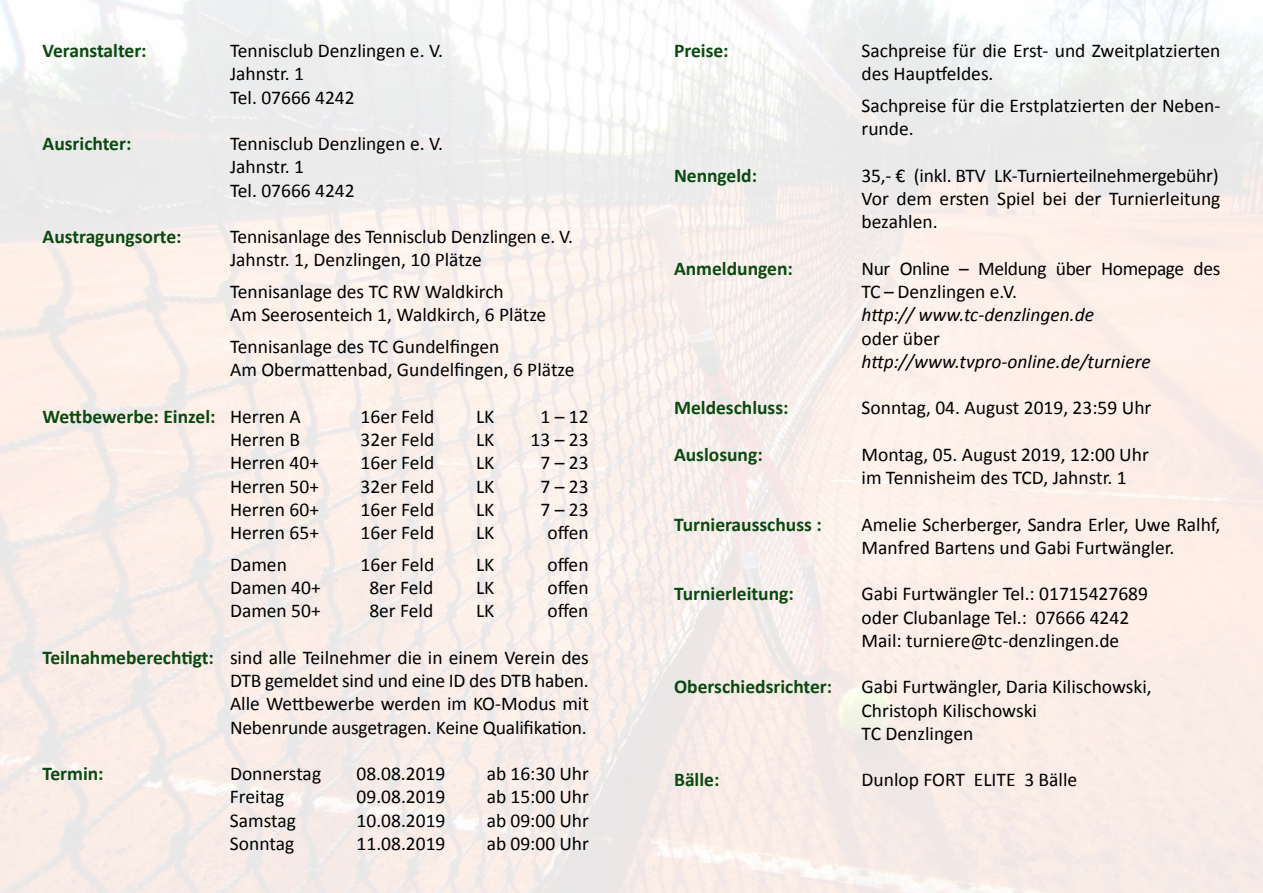
<style>
.page{position:relative;width:1263px;height:893px;background:#fff}
.page>*{position:absolute;margin:0;border:0;box-sizing:border-box;transform-origin:0 0}
.t1{font:19.5px/23.2px "Calibri";color:#000}
.t2{font:700 19.5px "Calibri";color:#0a490f}
.t3{font:italic 19.5px "Calibri";color:#000}
.t4{font:19.5px/23.2px "Calibri";letter-spacing:-.02em;color:#000}
.s1{font-weight:400;color:#000}
.s2{font-weight:700;color:#0a490f}
</style>
<div class="page">
<p class="t2" style="left:43px;top:38px;width:106px">Veranstalter:</p>
<p class="t1" style="left:230px;top:39px;width:214px">Tennisclub Denzlingen e. V.<br>Jahnstr. 1<br>Tel. 07666 4242</p>
<p class="t2" style="left:43px;top:131px;width:90px">Ausrichter:</p>
<p class="t1" style="left:230px;top:132px;width:214px">Tennisclub Denzlingen e. V.<br>Jahnstr. 1<br>Tel. 07666 4242</p>
<p class="t2" style="left:43px;top:224px;width:141px">Austragungsorte:</p>
<p class="t1" style="left:230px;top:225px;width:345px">Tennisanlage des Tennisclub Denzlingen e. V.<br>Jahnstr. 1, Denzlingen, 10 Plätze</p>
<p class="t1" style="left:230px;top:280px;width:318px">Tennisanlage des TC RW Waldkirch<br>Am Seerosenteich 1, Waldkirch, 6 Plätze</p>
<p class="t1" style="left:230px;top:335px;width:346px">Tennisanlage des TC Gundelfingen<br>Am Obermattenbad, Gundelfingen, 6 Plätze</p>
<p class="t2" style="left:43px;top:404px;width:260px">Wettbewerbe: Einzel: <span class="s1">Herren A</span></p>
<p class="t1" style="left:361px;top:405px;width:75px">16er Feld</p>
<p class="t1" style="left:476px;top:405px;width:20px">LK</p>
<p class="t1" style="left:540px;top:405px;width:50px">1 – 12</p>
<p class="t1" style="left:230px;top:428px;width:72px">Herren B</p>
<p class="t1" style="left:361px;top:428px;width:75px">32er Feld</p>
<p class="t1" style="left:476px;top:428px;width:20px">LK</p>
<p class="t1" style="left:530px;top:428px;width:60px">13 – 23</p>
<p class="t1" style="left:230px;top:451px;width:91px">Herren 40+</p>
<p class="t1" style="left:361px;top:451px;width:75px">16er Feld</p>
<p class="t1" style="left:476px;top:451px;width:20px">LK</p>
<p class="t1" style="left:540px;top:451px;width:50px">7 – 23</p>
<p class="t1" style="left:230px;top:474px;width:91px">Herren 50+</p>
<p class="t1" style="left:361px;top:474px;width:75px">32er Feld</p>
<p class="t1" style="left:476px;top:474px;width:20px">LK</p>
<p class="t1" style="left:540px;top:474px;width:50px">7 – 23</p>
<p class="t1" style="left:230px;top:498px;width:91px">Herren 60+</p>
<p class="t1" style="left:361px;top:498px;width:75px">16er Feld</p>
<p class="t1" style="left:476px;top:498px;width:20px">LK</p>
<p class="t1" style="left:540px;top:498px;width:50px">7 – 23</p>
<p class="t1" style="left:230px;top:521px;width:91px">Herren 65+</p>
<p class="t1" style="left:361px;top:521px;width:75px">16er Feld</p>
<p class="t1" style="left:476px;top:521px;width:20px">LK</p>
<p class="t1" style="left:547px;top:521px;width:43px">offen</p>
<p class="t1" style="left:230px;top:553px;width:58px">Damen</p>
<p class="t1" style="left:361px;top:553px;width:75px">16er Feld</p>
<p class="t1" style="left:476px;top:553px;width:20px">LK</p>
<p class="t1" style="left:547px;top:553px;width:43px">offen</p>
<p class="t1" style="left:230px;top:576px;width:92px">Damen 40+</p>
<p class="t1" style="left:369px;top:576px;width:65px">8er Feld</p>
<p class="t1" style="left:476px;top:576px;width:20px">LK</p>
<p class="t1" style="left:547px;top:576px;width:43px">offen</p>
<p class="t1" style="left:230px;top:599px;width:92px">Damen 50+</p>
<p class="t1" style="left:369px;top:599px;width:65px">8er Feld</p>
<p class="t1" style="left:476px;top:599px;width:20px">LK</p>
<p class="t1" style="left:547px;top:599px;width:43px">offen</p>
<p class="t1" style="left:230px;top:646px;width:360px;text-align:justify;text-indent:-187px"><span class="s2">Teilnahmeberechtigt:</span> sind alle Teilnehmer die in einem Verein des DTB gemeldet sind und eine ID des DTB haben.<br>Alle Wettbewerbe werden im KO-Modus mit Nebenrunde ausgetragen. Keine Qualifikation.</p>
<p class="t2" style="left:42px;top:761px;width:63px">Termin:</p>
<p class="t1" style="left:230px;top:762px;width:93px">Donnerstag</p>
<p class="t1" style="left:356px;top:762px;width:90px">08.08.2019</p>
<p class="t1" style="left:487px;top:762px;width:104px">ab 16:30 Uhr</p>
<p class="t1" style="left:230px;top:785px;width:56px">Freitag</p>
<p class="t1" style="left:357px;top:785px;width:90px">09.08.2019</p>
<p class="t1" style="left:487px;top:785px;width:104px">ab 15:00 Uhr</p>
<p class="t1" style="left:230px;top:808px;width:68px">Samstag</p>
<p class="t1" style="left:357px;top:808px;width:90px">10.08.2019</p>
<p class="t1" style="left:487px;top:808px;width:104px">ab 09:00 Uhr</p>
<p class="t1" style="left:230px;top:832px;width:66px">Sonntag</p>
<p class="t1" style="left:357px;top:832px;width:90px">11.08.2019</p>
<p class="t1" style="left:487px;top:832px;width:104px">ab 09:00 Uhr</p>
<p class="t2" style="left:674px;top:38px;width:56px">Preise:</p>
<p class="t1" style="left:861px;top:39px;width:360px">Sachpreise für die Erst- und Zweitplatzierten des Hauptfeldes.</p>
<p class="t1" style="left:861px;top:94px;width:360px">Sachpreise für die Erstplatzierten der Neben&shy;runde.</p>
<p class="t2" style="left:674px;top:163px;width:85px">Nenngeld:</p>
<p class="t1" style="left:861px;top:164px;width:360px;text-align:justify">35,- € (inkl. BTV LK-Turnierteilnehmergebühr)<br>Vor dem ersten Spiel bei der Turnierleitung bezahlen.</p>
<p class="t2" style="left:674px;top:256px;width:120px">Anmeldungen:</p>
<p class="t4" style="left:861px;top:257px;width:360px">Nur Online – Meldung über Homepage des<br>TC – Denzlingen e.V.</p>
<p class="t3" style="left:861px;top:302px;width:234px">http:// www.tc-denzlingen.de</p>
<p class="t1" style="left:861px;top:327px;width:80px">oder über</p>
<p class="t3" style="left:861px;top:348px;width:291px">http://www.tvpro-online.de/turniere</p>
<p class="t2" style="left:674px;top:395px;width:116px">Meldeschluss:</p>
<p class="t1" style="left:861px;top:396px;width:291px">Sonntag, 04. August 2019, 23:59 Uhr</p>
<p class="t2" style="left:674px;top:442px;width:90px">Auslosung:</p>
<p class="t1" style="left:861px;top:443px;width:289px">Montag, 05. August 2019, 12:00 Uhr im Tennisheim des TCD, Jahnstr. 1</p>
<p class="t2" style="left:674px;top:512px;width:149px">Turnierausschuss :</p>
<p class="t1" style="left:861px;top:513px;width:360px">Amelie Scherberger, Sandra Erler, Uwe Ralhf,<br>Manfred Bartens und Gabi Furtwängler.</p>
<p class="t2" style="left:674px;top:581px;width:121px">Turnierleitung:</p>
<p class="t1" style="left:861px;top:582px;width:288px">Gabi Furtwängler Tel.: 01715427689 oder Clubanlage Tel.: 07666 4242<br>Mail: turniere@tc-denzlingen.de</p>
<p class="t2" style="left:674px;top:674px;width:160px">Oberschiedsrichter:</p>
<p class="t1" style="left:861px;top:675px;width:292px">Gabi Furtwängler, Daria Kilischowski,<br>Christoph Kilischowski<br>TC Denzlingen</p>
<p class="t2" style="left:674px;top:767px;width:47px">Bälle:</p>
<p class="t1" style="left:861px;top:768px;width:217px">Dunlop FORT ELITE 3 Bälle</p>
</div>
